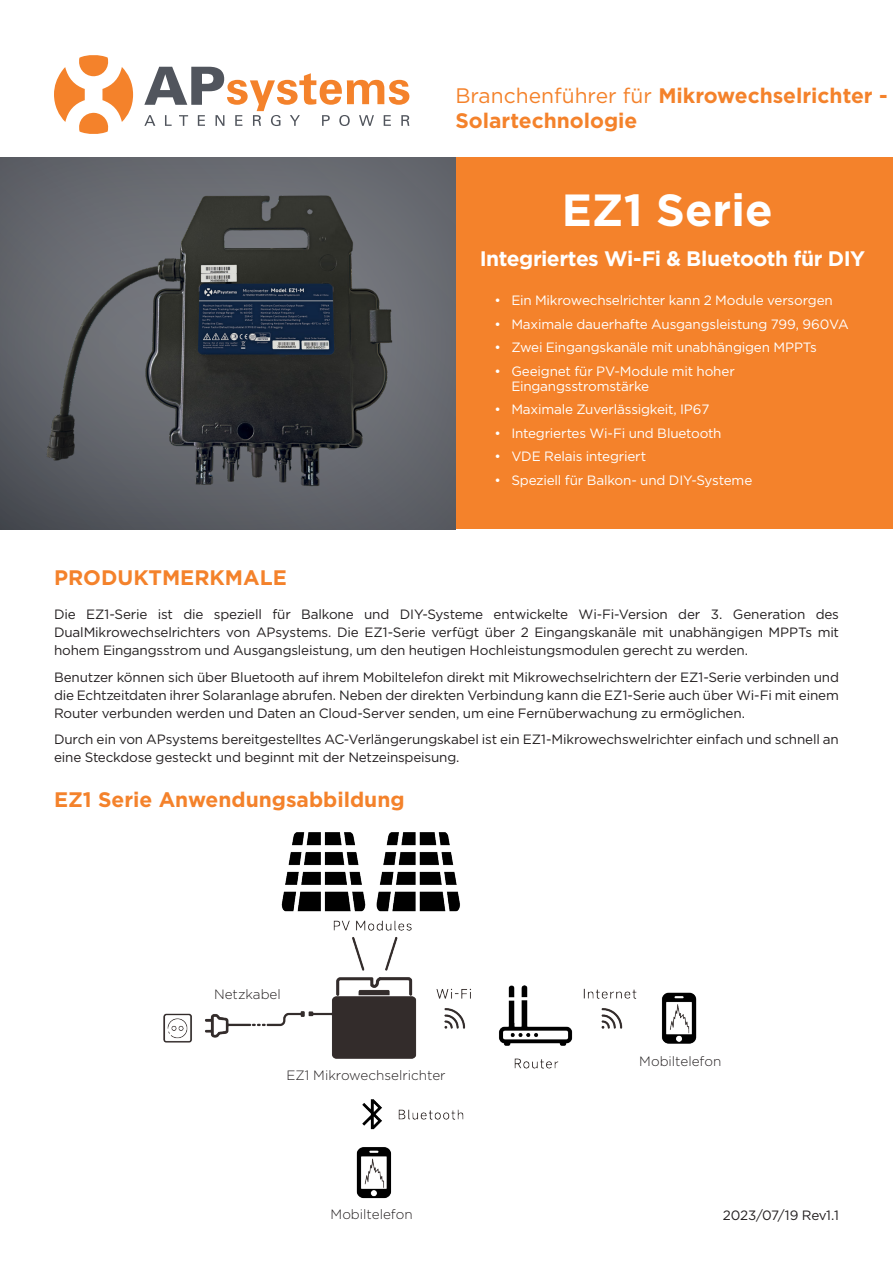
<style>
.page{position:relative;width:893px;height:1263px;background:#fff}
.page>*{position:absolute;margin:0;border:0;box-sizing:border-box;transform-origin:0 0}
.t1{font:700 45px "Gotham";color:#fff}
.t2{font:700 21px/25.2px "Gotham";color:#f4822b}
.t3{font:700 21px "Gotham";letter-spacing:-.025em;color:#fff}
.t4{font:13.5px/18px "Gotham";letter-spacing:-.015em;color:#231f20;text-align:justify}
.t5{font:13.5px/15px "Gotham";letter-spacing:-.015em;color:#fff}
.t6{font:300 13.5px "Gotham";color:#231f20}
.s1{font-weight:400}
</style>
<div class="page">
<div style="left:455px;top:156px;width:438px;height:373px;background:#f4822b"></div>
<div style="left:0;top:156px;width:456px;height:375px;background:#66686f"></div>
<img style="left:0;top:160px;width:411px;height:371px">
<img style="left:163px;top:832px;width:534px;height:367px">
<div style="left:639px;top:1053px;width:88px;height:28px;background:#fff"></div>
<svg style="left:54px;top:55px;width:79px;height:79px"></svg>
<svg style="left:144px;top:67px;width:265px;height:59px"></svg>
<div style="left:214px;top:986px;width:88px;height:23px;background:#fff"></div>
<div style="left:286px;top:1067px;width:203px;height:23px;background:#fff"></div>
<p class="t2" style="left:455px;top:83px;width:434px"><span class="s1">Branchenführer für</span> Mikrowechselrichter -<br>Solartechnologie</p>
<p class="t2" style="left:54px;top:564px;width:234px">PRODUKTMERKMALE</p>
<p class="t1" style="left:562px;top:181px;width:212px">EZ1 Serie</p>
<p class="t3" style="left:480px;top:245px;width:387px">Integriertes Wi-Fi &amp; Bluetooth für DIY</p>
<p class="t5" style="left:494px;top:293px;width:340px">• Ein Mikrowechselrichter kann 2 Module versorgen</p>
<p class="t5" style="left:494px;top:316px;width:356px">• Maximale dauerhafte Ausgangsleistung 799, 960VA</p>
<p class="t5" style="left:494px;top:340px;width:324px">• Zwei Eingangskanäle mit unabhängigen MPPTs</p>
<p class="t5" style="left:511px;top:363px;width:225px;text-indent:-17px">• Geeignet für PV-Module mit hoher<br>Eingangsstromstärke</p>
<p class="t5" style="left:494px;top:402px;width:217px">• Maximale Zuverlässigkeit, IP67</p>
<p class="t5" style="left:494px;top:425px;width:229px">• Integriertes Wi-Fi und Bluetooth</p>
<p class="t5" style="left:494px;top:449px;width:153px">• VDE Relais integriert</p>
<p class="t5" style="left:494px;top:472px;width:259px">• Speziell für Balkon- und DIY-Systeme</p>
<p class="t4" style="left:54px;top:605px;width:786px">Die EZ1-Serie ist die speziell für Balkone und DIY-Systeme entwickelte Wi-Fi-Version der 3. Generation des DualMikrowechselrichters von APsystems. Die EZ1-Serie verfügt über 2 Eingangskanäle mit unabhängigen MPPTs mit hohem Eingangsstrom und Ausgangsleistung, um den heutigen Hochleistungsmodulen gerecht zu werden.</p>
<p class="t4" style="left:54px;top:667px;width:786px">Benutzer können sich über Bluetooth auf ihrem Mobiltelefon direkt mit Mikrowechselrichtern der EZ1-Serie verbinden und die Echtzeitdaten ihrer Solaranlage abrufen. Neben der direkten Verbindung kann die EZ1-Serie auch über Wi-Fi mit einem Router verbunden werden und Daten an Cloud-Server senden, um eine Fernüberwachung zu ermöglichen.</p>
<p class="t4" style="left:54px;top:730px;width:786px">Durch ein von APsystems bereitgestelltes AC-Verlängerungskabel ist ein EZ1-Mikrowechswelrichter einfach und schnell an eine Steckdose gesteckt und beginnt mit der Netzeinspeisung.</p>
<p class="t2" style="left:54px;top:787px;width:352px">EZ1 Serie Anwendungsabbildung</p>
<p class="t6" style="left:214px;top:986px;width:68px">Netzkabel</p>
<p class="t6" style="left:286px;top:1067px;width:161px">EZ1 Mikrowechselrichter</p>
<p class="t6" style="left:331px;top:1206px;width:83px">Mobiltelefon</p>
<p class="t6" style="left:639px;top:1053px;width:83px">Mobiltelefon</p>
<p class="t4" style="left:723px;top:1206px;width:118px">2023/07/19 Rev1.1</p>
</div>
